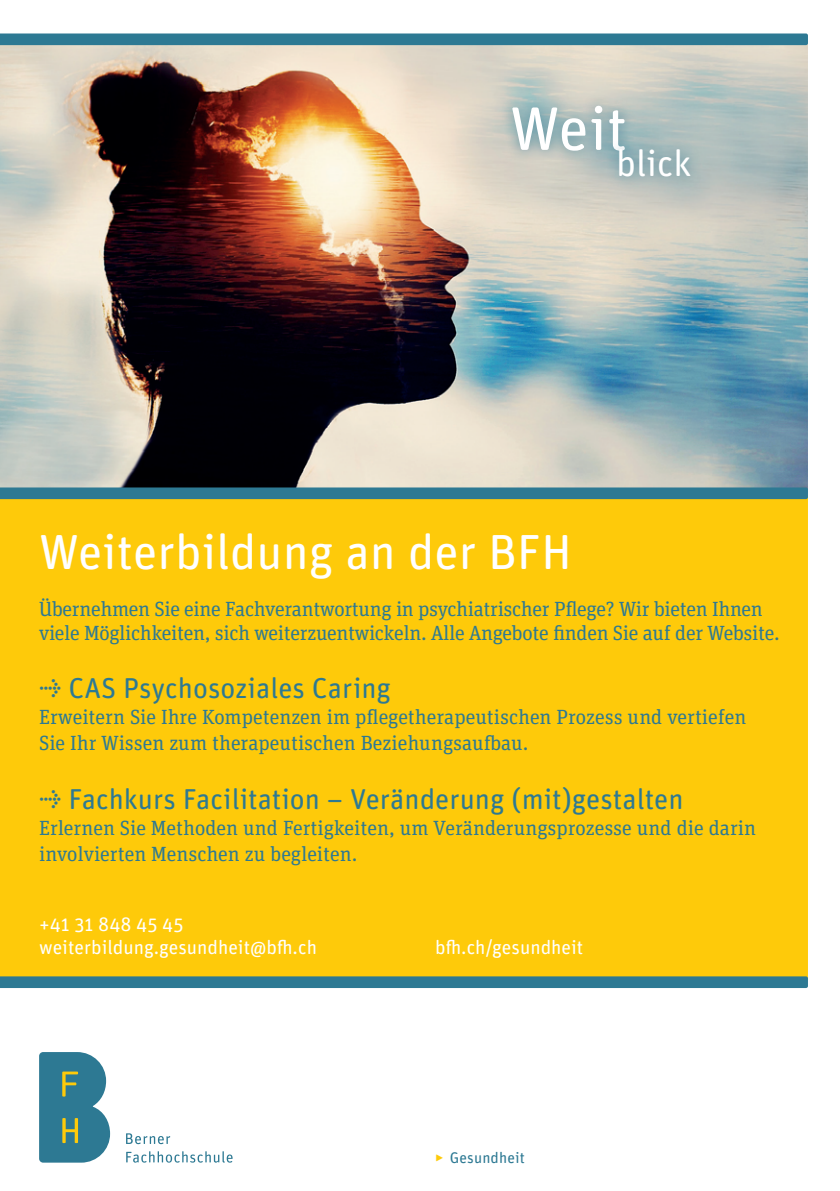
<style>
.page{position:relative;width:840px;height:1191px;background:#fff}
.page>*{position:absolute;margin:0;border:0;box-sizing:border-box;transform-origin:0 0}
.t1{font:49.2px "Unit Rounded Pro";color:#fff}
.t2{font:37px "Unit Rounded Pro";color:#fff}
.t3{font:28.8px "Unit Rounded Pro";color:#2d7993}
.t4{font:20.6px/26.2px "Unit Slab Pro";color:#2d7993}
.t5{font:19.4px/23.2px "Unit Rounded Pro";color:#fff}
.t6{font:15.4px "Unit Rounded Pro";letter-spacing:.01em;color:#2d7993}
.s1{color:#feca0a}
</style>
<div class="page">
<svg style="left:39px;top:1052px;width:71px;height:110px;background:#4b8a98"></svg>
<svg style="left:126px;top:1133px;width:44px;height:11px"></svg>
<svg style="left:126px;top:1151px;width:106px;height:11px"></svg>
<img style="left:0;top:45px;width:807px;height:442px">
<div style="left:0;top:499px;width:807px;height:477px;background:#feca0a"></div>
<svg style="left:0;top:33px;width:807px;height:12px;background:#357e97"></svg>
<svg style="left:0;top:487px;width:807px;height:12px;background:#317a93"></svg>
<svg style="left:0;top:976px;width:807px;height:12px;background:#337b8e"></svg>
<div style="left:500px;top:93px;width:137px;height:70px;background:#2d7993;opacity:.75"></div>
<div style="left:605px;top:137px;width:96px;height:52px;background:#2d7993;opacity:.75"></div>
<p class="t2" style="left:509px;top:138px;width:183px"><sup>Weit</sup> blick</p>
<p class="t1" style="left:39px;top:518px;width:534px">Weiterbildung an der BFH</p>
<p class="t4" style="left:39px;top:595px;width:741px;line-height:24.6px">Übernehmen Sie eine Fachverantwortung in psychiatrischer Pflege? Wir bieten Ihnen viele Möglichkeiten, sich weiterzuentwickeln. Alle Angebote finden Sie auf der Website.</p>
<p class="t3" style="left:39px;top:668px;width:353px">⇢ CAS Psychosoziales Caring</p>
<p class="t4" style="left:39px;top:703px;width:708px">Erweitern Sie Ihre Kompetenzen im pflegetherapeutischen Prozess und vertiefen<br>Sie Ihr Wissen zum therapeutischen Beziehungsaufbau.</p>
<p class="t3" style="left:39px;top:778px;width:645px">⇢ Fachkurs Facilitation – Veränderung (mit)gestalten</p>
<p class="t4" style="left:39px;top:814px;width:718px">Erlernen Sie Methoden und Fertigkeiten, um Veränderungsprozesse und die darin involvierten Menschen zu begleiten.</p>
<p class="t5" style="left:39px;top:911px;width:279px">+41 31 848 45 45 weiterbildung.gesundheit@bfh.ch</p>
<p class="t5" style="left:435px;top:935px;width:149px">bfh.ch/gesundheit</p>
<p class="t6" style="left:435px;top:1146px;width:91px"><span class="s1">‣</span> Gesundheit</p>
</div>
